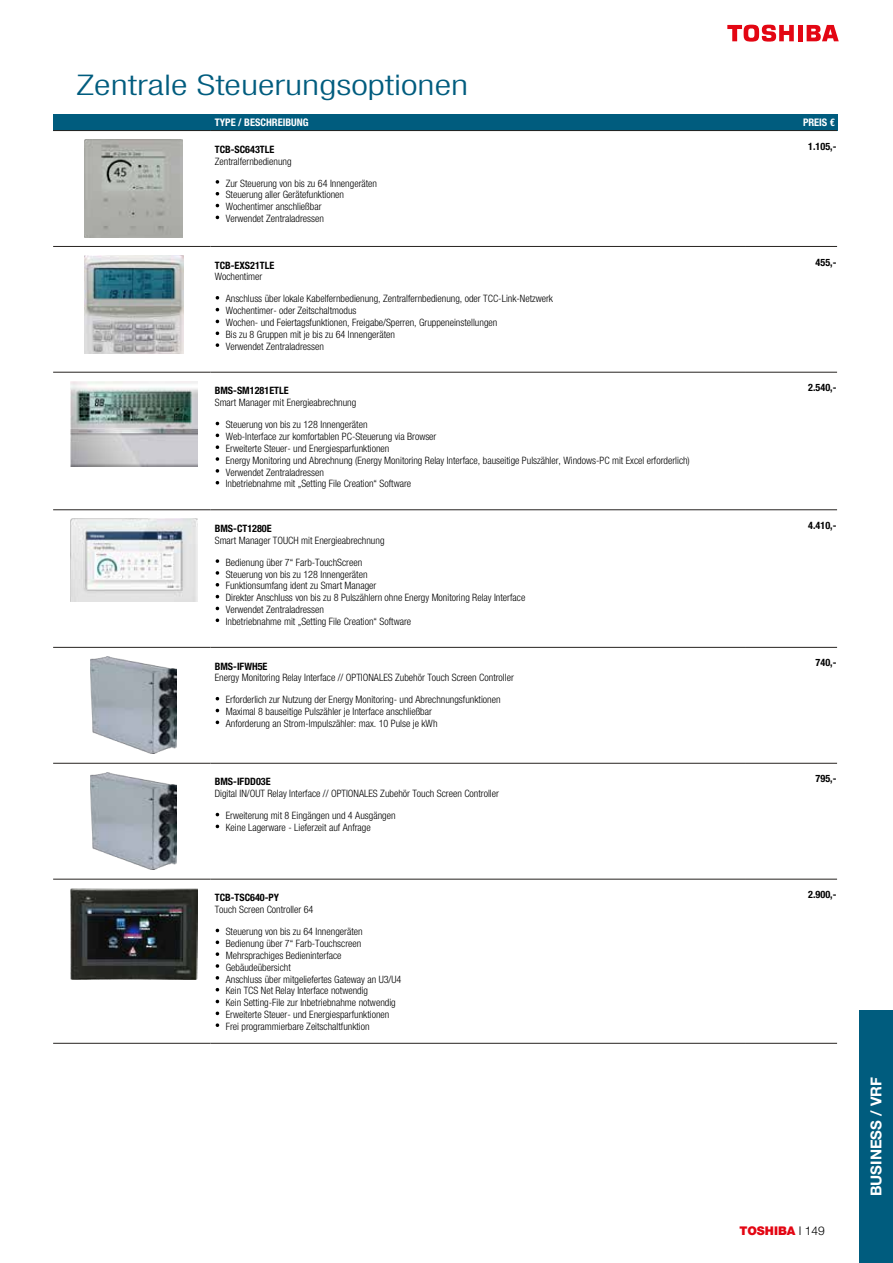
<style>
.page{position:relative;width:893px;height:1263px;background:#fff}
.page>*{position:absolute;margin:0;border:0;box-sizing:border-box;transform-origin:0 0}
.t1{font:300 condensed 28.5px "Helvetica Neue LT Pro";color:#005c7e;scale:1.35 1}
.t2{font:700 15px "Helvetica Neue LT Pro";color:#fff}
.t3{font:900 12px "Helvetica Neue LT Pro";color:#e30613}
.t4{font:700 condensed 10.5px "Helvetica Neue LT Pro";color:#fff}
.t5{font:300 condensed 10.2px/11.9px "Helvetica Neue LT Pro";color:#000}
.t6{font:700 condensed 10.2px "Helvetica Neue LT Pro";color:#000}
.s1{font-weight:300;color:#000}
</style>
<div class="page">
<hr style="left:798px;top:25px;width:4px;height:16px;background:#e30613">
<svg style="left:807px;top:25px;width:32px;height:16px"></svg>
<svg style="left:727px;top:24px;width:67px;height:18px"></svg>
<div style="left:859px;top:1010px;width:34px;height:253px;background:#005c7e"></div>
<div style="left:53px;top:114px;width:158px;height:17px;background:#005c7e"></div>
<div style="left:211px;top:114px;width:535px;height:17px;background:#005c7e"></div>
<div style="left:746px;top:114px;width:91px;height:17px;background:#005c7e"></div>
<hr style="left:53px;top:130px;width:158px;height:1px;background:#262320">
<img style="left:85px;top:140px;width:97px;height:97px">
<hr style="left:211px;top:130px;width:535px;height:1px;background:#262320">
<svg style="left:216px;top:180px;width:3px;height:4px"></svg>
<hr style="left:746px;top:130px;width:91px;height:1px;background:#262320">
<hr style="left:53px;top:246px;width:158px;height:1px;background:#262320">
<img style="left:84px;top:256px;width:99px;height:97px">
<hr style="left:211px;top:246px;width:535px;height:1px;background:#262320">
<svg style="left:216px;top:296px;width:3px;height:4px"></svg>
<svg style="left:216px;top:331px;width:3px;height:4px"></svg>
<svg style="left:216px;top:343px;width:3px;height:4px"></svg>
<hr style="left:746px;top:246px;width:91px;height:1px;background:#262320">
<hr style="left:53px;top:372px;width:158px;height:1px;background:#262320">
<img style="left:70px;top:381px;width:127px;height:85px">
<hr style="left:211px;top:372px;width:535px;height:1px;background:#262320">
<svg style="left:216px;top:445px;width:3px;height:4px"></svg>
<svg style="left:216px;top:457px;width:3px;height:4px"></svg>
<svg style="left:216px;top:469px;width:3px;height:4px"></svg>
<hr style="left:746px;top:372px;width:91px;height:1px;background:#262320">
<hr style="left:53px;top:509px;width:158px;height:1px;background:#262320">
<img style="left:70px;top:519px;width:127px;height:82px">
<hr style="left:211px;top:509px;width:535px;height:1px;background:#262320">
<svg style="left:216px;top:559px;width:3px;height:4px"></svg>
<svg style="left:216px;top:571px;width:3px;height:4px"></svg>
<svg style="left:216px;top:618px;width:3px;height:4px"></svg>
<hr style="left:746px;top:509px;width:91px;height:1px;background:#262320">
<hr style="left:53px;top:647px;width:158px;height:1px;background:#262320">
<img style="left:91px;top:656px;width:85px;height:98px">
<hr style="left:211px;top:647px;width:535px;height:1px;background:#262320">
<svg style="left:216px;top:720px;width:3px;height:4px"></svg>
<hr style="left:746px;top:647px;width:91px;height:1px;background:#262320">
<hr style="left:53px;top:763px;width:158px;height:1px;background:#262320">
<img style="left:91px;top:772px;width:85px;height:98px">
<hr style="left:211px;top:763px;width:535px;height:1px;background:#262320">
<hr style="left:746px;top:763px;width:91px;height:1px;background:#262320">
<hr style="left:53px;top:879px;width:158px;height:1px;background:#262320">
<hr style="left:53px;top:1043px;width:158px;height:1px;background:#262320">
<img style="left:70px;top:888px;width:127px;height:91px">
<hr style="left:211px;top:879px;width:535px;height:1px;background:#262320">
<hr style="left:211px;top:1043px;width:535px;height:1px;background:#262320">
<svg style="left:216px;top:940px;width:3px;height:4px"></svg>
<svg style="left:216px;top:952px;width:3px;height:4px"></svg>
<svg style="left:216px;top:964px;width:3px;height:4px"></svg>
<svg style="left:216px;top:976px;width:3px;height:4px"></svg>
<svg style="left:216px;top:1011px;width:3px;height:4px"></svg>
<svg style="left:216px;top:1023px;width:3px;height:4px"></svg>
<hr style="left:746px;top:879px;width:91px;height:1px;background:#262320">
<hr style="left:746px;top:1043px;width:91px;height:1px;background:#262320">
<h1 class="t1" style="left:77px;top:68px;width:292px">Zentrale Steuerungsoptionen</h1>
<p class="t4" style="left:215px;top:116px;width:95px">TYPE / BESCHREIBUNG</p>
<p class="t4" style="left:803px;top:116px;width:33px">PREIS €</p>
<p class="t6" style="left:215px;top:143px;width:61px">TCB-SC643TLE</p>
<p class="t5" style="left:226px;top:150px;width:153px;line-height:22px;text-indent:-11px">Zentralfernbedienung<br>Zur Steuerung von bis zu 64 Innengeräten</p>
<p class="t5" style="left:226px;top:189px;width:120px">Steuerung aller Gerätefunktionen<br>Wochentimer anschließbar<br>Verwendet Zentraladressen</p>
<p class="t6" style="left:808px;top:140px;width:30px">1.105,-</p>
<p class="t6" style="left:215px;top:259px;width:61px">TCB-EXS21TLE</p>
<p class="t5" style="left:226px;top:266px;width:329px;line-height:22px;text-indent:-11px">Wochentimer<br>Anschluss über lokale Kabelfernbedienung, Zentralfernbedienung, oder TCC-Link-Netzwerk</p>
<p class="t5" style="left:226px;top:305px;width:273px">Wochentimer- oder Zeitschaltmodus<br>Wochen- und Feiertagsfunktionen, Freigabe/Sperren, Gruppeneinstellungen Bis zu 8 Gruppen mit je bis zu 64 Innengeräten<br>Verwendet Zentraladressen</p>
<p class="t6" style="left:215px;top:385px;width:75px">BMS-SM1281ETLE</p>
<p class="t5" style="left:226px;top:391px;width:143px;line-height:22px;text-indent:-11px">Smart Manager mit Energieabrechnung<br>Steuerung von bis zu 128 Innengeräten</p>
<p class="t5" style="left:226px;top:430px;width:466px">Web-Interface zur komfortablen PC-Steuerung via Browser<br>Erweiterte Steuer- und Energiesparfunktionen<br>Energy Monitoring und Abrechnung (Energy Monitoring Relay Interface, bauseitige Pulszähler, Windows-PC mit Excel erforderlich)<br>Verwendet Zentraladressen<br>Inbetriebnahme mit „Setting File Creation“ Software</p>
<p class="t6" style="left:215px;top:522px;width:58px">BMS-CT1280E</p>
<p class="t5" style="left:226px;top:529px;width:160px;line-height:22px;text-indent:-11px">Smart Manager TOUCH mit Energieabrechnung<br>Bedienung über 7“ Farb-TouchScreen</p>
<p class="t5" style="left:226px;top:568px;width:301px">Steuerung von bis zu 128 Innengeräten<br>Funktionsumfang ident zu Smart Manager<br>Direkter Anschluss von bis zu 8 Pulszählern ohne Energy Monitoring Relay Interface Verwendet Zentraladressen<br>Inbetriebnahme mit „Setting File Creation“ Software</p>
<p class="t6" style="left:215px;top:660px;width:54px">BMS-IFWH5E</p>
<p class="t5" style="left:215px;top:667px;width:301px;line-height:22px;text-align:center">Energy Monitoring Relay Interface // OPTIONALES Zubehör Touch Screen Controller<br>Erforderlich zur Nutzung der Energy Monitoring- und Abrechnungsfunktionen</p>
<p class="t5" style="left:226px;top:706px;width:213px">Maximal 8 bauseitige Pulszähler je Interface anschließbar<br>Anforderung an Strom-Impulszähler: max. 10 Pulse je kWh</p>
<p class="t6" style="left:215px;top:776px;width:57px">BMS-IFDD03E</p>
<p class="t5" style="left:226px;top:782px;width:275px;line-height:22px;text-indent:-11px">Digital IN/OUT Relay Interface // OPTIONALES Zubehör Touch Screen Controller<br>Erweiterung mit 8 Eingängen und 4 Ausgängen</p>
<p class="t5" style="left:226px;top:821px;width:147px">Keine Lagerware - Lieferzeit auf Anfrage</p>
<p class="t6" style="left:215px;top:891px;width:66px">TCB-TSC640-PY</p>
<p class="t5" style="left:226px;top:898px;width:138px;line-height:22px;text-indent:-11px">Touch Screen Controller 64<br>Steuerung von bis zu 64 Innengeräten</p>
<p class="t5" style="left:226px;top:937px;width:177px">Bedienung über 7“ Farb-Touchscreen Mehrsprachiges Bedieninterface Gebäudeübersicht<br>Anschluss über mitgeliefertes Gateway an U3/U4<br>Kein TCS Net Relay Interface notwendig<br>Kein Setting-File zur Inbetriebnahme notwendig Erweiterte Steuer- und Energiesparfunktionen Frei programmierbare Zeitschaltfunktion</p>
<p class="t6" style="left:816px;top:256px;width:22px">455,-</p>
<p class="t6" style="left:808px;top:381px;width:30px">2.540,-</p>
<p class="t6" style="left:808px;top:519px;width:30px">4.410,-</p>
<p class="t6" style="left:816px;top:657px;width:22px">740,-</p>
<p class="t6" style="left:816px;top:772px;width:22px">795,-</p>
<p class="t6" style="left:808px;top:888px;width:30px">2.900,-</p>
<p class="t3" style="left:739px;top:1224px;width:87px">TOSHIBA <span class="s1">I 149</span></p>
<h2 class="t2" style="left:867px;top:1196px;width:121px;rotate:-90deg">BUSINESS / VRF</h2>
</div>
